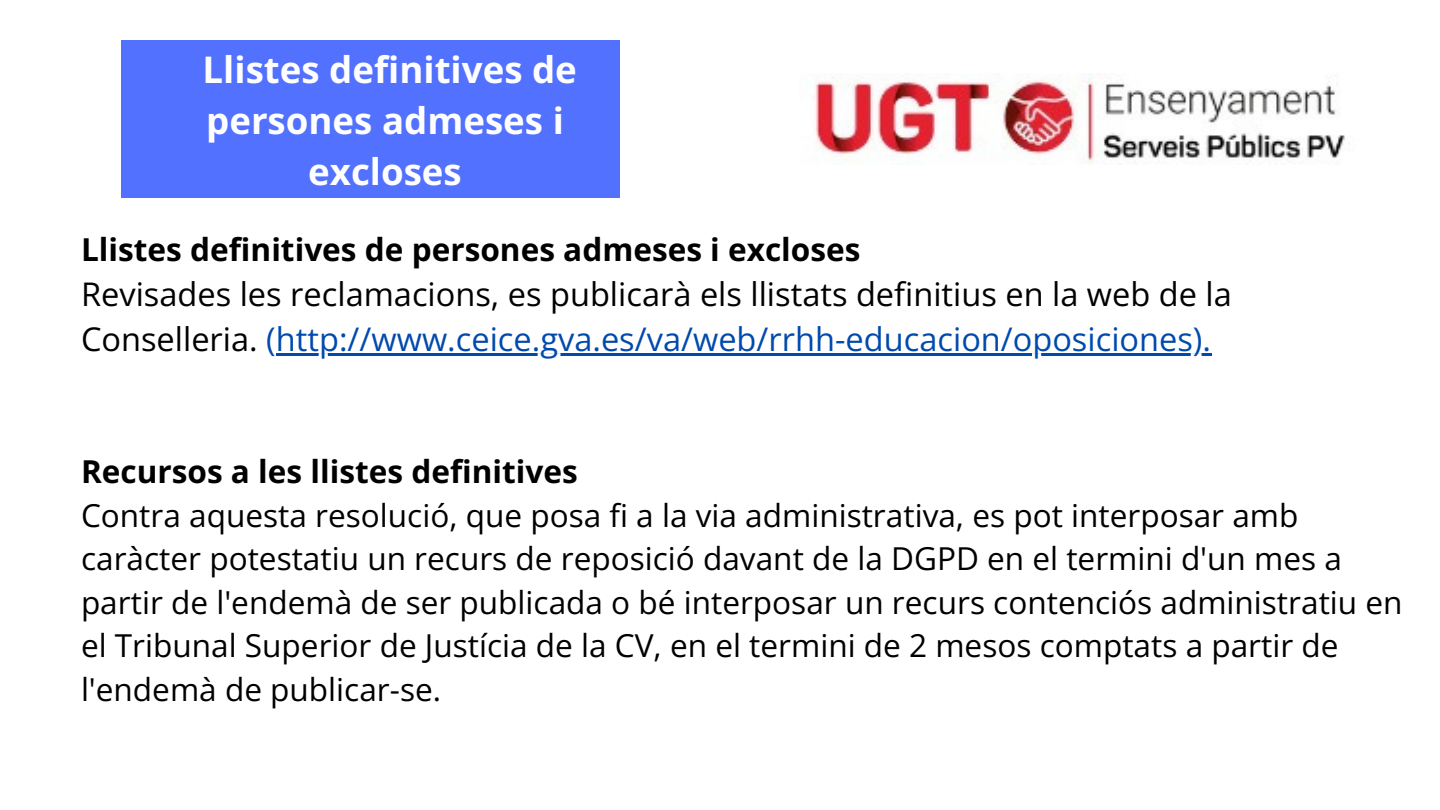
<style>
.page{position:relative;width:1440px;height:810px;background:#fff}
.page>*{position:absolute;margin:0;border:0;box-sizing:border-box;transform-origin:0 0}
.t1{font:700 36.7px/51px "Open Sans";color:#fefefe;text-align:center}
.t2{font:32.6px/45px "Open Sans";color:#000}
.t3{font:31.6px/43.5px "Open Sans";color:#000}
.t4{font:700 31.6px "Open Sans";color:#000}
.s1{color:#004aad}
</style>
<div class="page">
<img style="left:814px;top:74px;width:531px;height:90px">
<div style="left:122px;top:40px;width:498px;height:158px;background:#5271ff"></div>
<hr style="left:276px;top:353px;width:935px;height:3px;background:#004aad">
<p class="t1" style="left:203px;top:44px;width:376px">Llistes definitives de persones admeses i excloses</p>
<p class="t4" style="left:81px;top:227px;width:781px">Llistes definitives de persones admeses i excloses</p>
<p class="t2" style="left:81px;top:271px;width:1152px">Revisades les reclamacions, es publicarà els llistats definitius en la web de la<br>Conselleria. <span class="s1">(http://www.ceice.gva.es/va/web/rrhh-educacion/oposiciones).</span></p>
<p class="t4" style="left:81px;top:449px;width:498px">Recursos a les llistes definitives</p>
<p class="t3" style="left:81px;top:493px;width:1323px">Contra aquesta resolució, que posa fi a la via administrativa, es pot interposar amb caràcter potestatiu un recurs de reposició davant de la DGPD en el termini d'un mes a partir de l'endemà de ser publicada o bé interposar un recurs contenciós administratiu en el Tribunal Superior de Justícia de la CV, en el termini de 2 mesos comptats a partir de l'endemà de publicar-se.</p>
</div>
